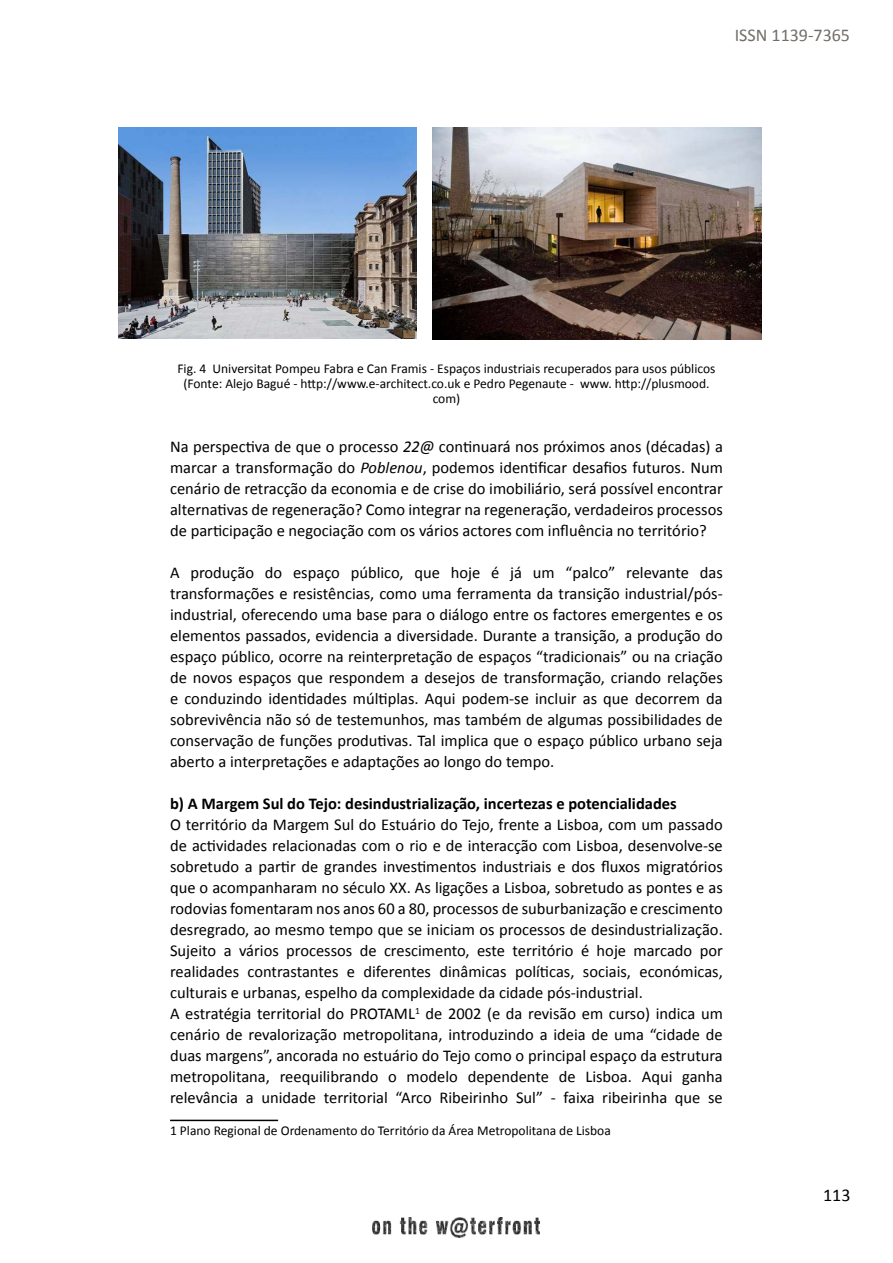
<style>
.page{position:relative;width:893px;height:1263px;background:#fff}
.page>*{position:absolute;margin:0;border:0;box-sizing:border-box;transform-origin:0 0}
.t1{font:18px "Calibri";color:#726e69}
.t2{font:18px "Calibri";color:#000}
.t3{font:16.5px/21px "Calibri";color:#000;text-align:justify}
.t4{font:700 16.5px "Calibri";letter-spacing:-.01em;color:#000}
.t5{font:13.5px/15px "Calibri";color:#000;text-align:center}
.s1{font-style:italic}
</style>
<div class="page">
<img style="left:373px;top:1218px;width:166px;height:19px">
<hr style="left:170px;top:1120px;width:108px;height:1px;background:#000">
<img style="left:432px;top:128px;width:329px;height:211px">
<img style="left:118px;top:128px;width:299px;height:211px">
<p class="t1" style="left:735px;top:24px;width:117px">ISSN 1139-7365</p>
<p class="t5" style="left:177px;top:361px;width:540px">Fig. 4 Universitat Pompeu Fabra e Can Framis - Espaços industriais recuperados para usos públicos (Fonte: Alejo Bagué - http://www.e-architect.co.uk e Pedro Pegenaute - www. http://plusmood. com)</p>
<p class="t3" style="left:170px;top:436px;width:554px">Na perspectiva de que o processo <span class="s1">22@</span> continuará nos próximos anos (décadas) a marcar a transformação do <span class="s1">Poblenou</span>, podemos identificar desafios futuros. Num cenário de retracção da economia e de crise do imobiliário, será possível encontrar alternativas de regeneração? Como integrar na regeneração, verdadeiros processos de participação e negociação com os vários actores com influência no território?</p>
<p class="t3" style="left:170px;top:562px;width:554px">A produção do espaço público, que hoje é já um “palco” relevante das transformações e resistências, como uma ferramenta da transição industrial/pós&shy;industrial, oferecendo uma base para o diálogo entre os factores emergentes e os elementos passados, evidencia a diversidade. Durante a transição, a produção do espaço público, ocorre na reinterpretação de espaços “tradicionais” ou na criação de novos espaços que respondem a desejos de transformação, criando relações e conduzindo identidades múltiplas. Aqui podem-se incluir as que decorrem da sobrevivência não só de testemunhos, mas também de algumas possibilidades de conservação de funções produtivas. Tal implica que o espaço público urbano seja aberto a interpretações e adaptações ao longo do tempo.</p>
<p class="t4" style="left:170px;top:793px;width:508px">b) A Margem Sul do Tejo: desindustrialização, incertezas e potencialidades</p>
<p class="t3" style="left:170px;top:814px;width:554px;text-align:left">O território da Margem Sul do Estuário do Tejo, frente a Lisboa, com um passado de actividades relacionadas com o rio e de interacção com Lisboa, desenvolve-se sobretudo a partir de grandes investimentos industriais e dos fluxos migratórios que o acompanharam no século XX. As ligações a Lisboa, sobretudo as pontes e as rodovias fomentaram nos anos 60 a 80, processos de suburbanização e crescimento desregrado, ao mesmo tempo que se iniciam os processos de desindustrialização.<br>Sujeito a vários processos de crescimento, este território é hoje marcado por realidades contrastantes e diferentes dinâmicas políticas, sociais, económicas, culturais e urbanas, espelho da complexidade da cidade pós-industrial.<br>A estratégia territorial do PROTAML<sup>1</sup> de 2002 (e da revisão em curso) indica um cenário de revalorização metropolitana, introduzindo a ideia de uma “cidade de duas margens”, ancorada no estuário do Tejo como o principal espaço da estrutura metropolitana, reequilibrando o modelo dependente de Lisboa. Aqui ganha relevância a unidade territorial “Arco Ribeirinho Sul” - faixa ribeirinha que se</p>
<p class="t5" style="left:170px;top:1123px;width:442px">1 Plano Regional de Ordenamento do Território da Área Metropolitana de Lisboa</p>
<p class="t2" style="left:823px;top:1184px;width:29px">113</p>
</div>
